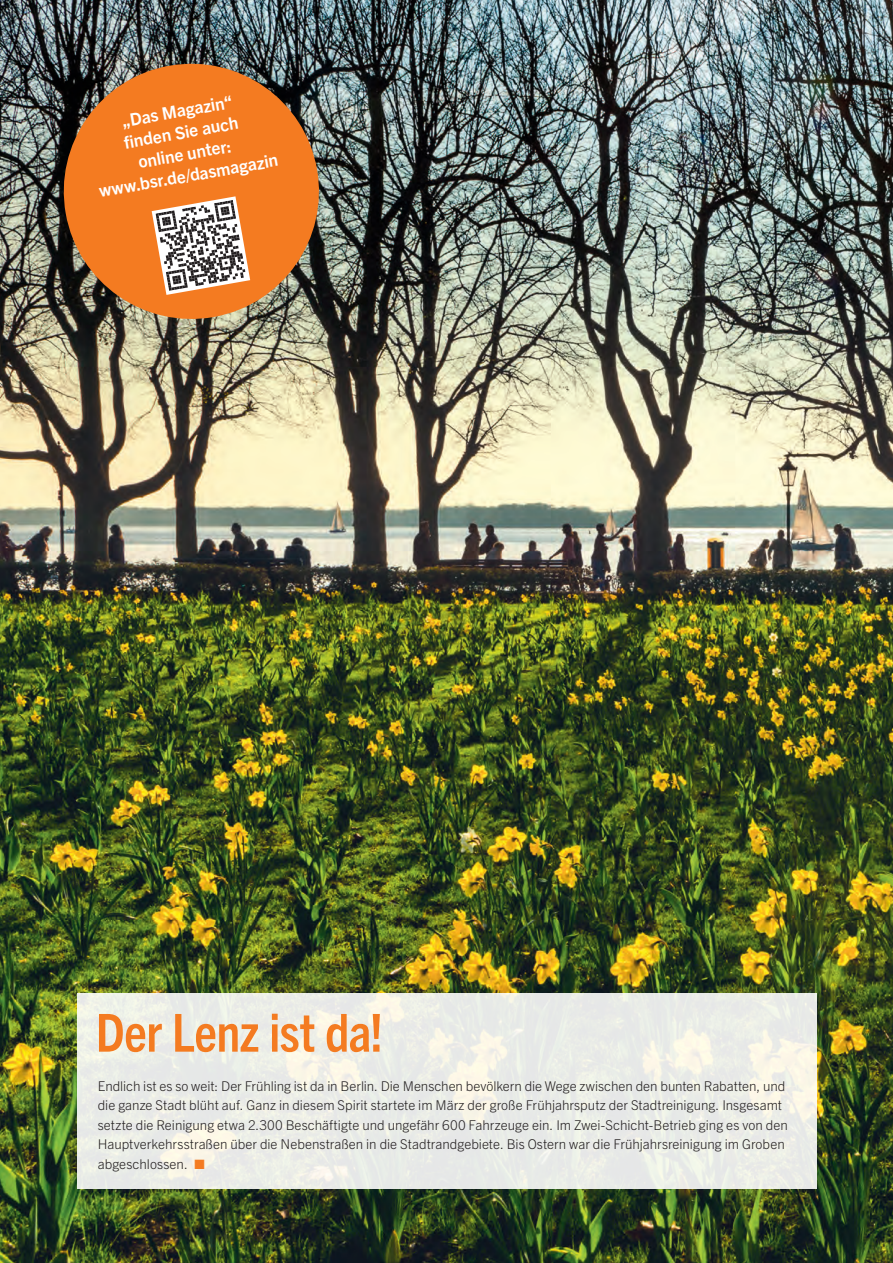
<style>
.page{position:relative;width:893px;height:1263px;background:#fff}
.page>*{position:absolute;margin:0;border:0;box-sizing:border-box;transform-origin:0 0}
.t1{font:700 condensed 52.5px "Trade Gothic Next LT Pro";letter-spacing:-.01em;color:#f47b21}
.t2{font:700 17.25px/21.8px "Trade Gothic Next LT Pro";color:#fff;text-align:center}
.t3{font:300 13.5px/19.5px "Trade Gothic Next LT Pro";color:#231f20}
.s1{color:#f47b21}
</style>
<div class="page">
<img style="left:0;top:0;width:893px;height:1263px">
<svg style="left:77px;top:993px;width:739px;height:195px;background:#ebede7"></svg>
<img style="left:54px;top:54px;width:275px;height:275px">
<svg style="left:150px;top:195px;width:102px;height:102px"></svg>
<p class="t2" style="left:86px;top:115px;width:183px;rotate:-10deg">„Das Magazin“<br>fi nden Sie auch<br>online unter: www.bsr.de/dasmagazin</p>
<h1 class="t1" style="left:96px;top:997px;width:289px">Der Lenz ist da!</h1>
<p class="t3" style="left:98px;top:1075px;width:691px">Endlich ist es so weit: Der Frühling ist da in Berlin. Die Menschen bevölkern die Wege zwischen den bunten Rabatten, und die ganze Stadt blüht auf. Ganz in diesem Spirit startete im März der große Frühjahrsputz der Stadtreinigung. Insgesamt setzte die Reinigung etwa 2.300 Beschäftigte und ungefähr 600 Fahrzeuge ein. Im Zwei-Schicht-Betrieb ging es von den Hauptverkehrsstraßen über die Nebenstraßen in die Stadtrandgebiete. Bis Ostern war die Frühjahrsreinigung im Groben abgeschlossen. <span class="s1">■</span></p>
</div>
